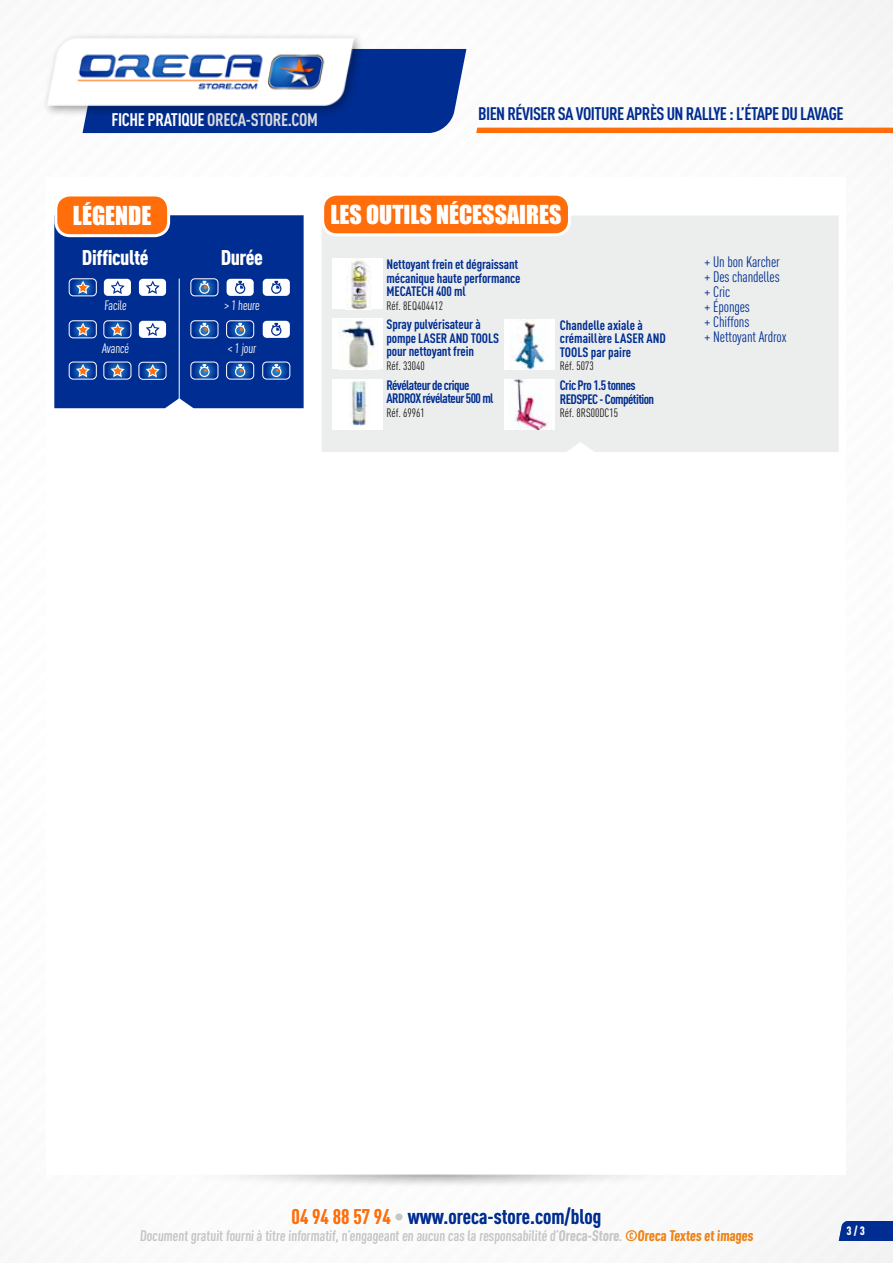
<style>
.page{position:relative;width:893px;height:1263px;background:#fff}
.page>*{position:absolute;margin:0;border:0;box-sizing:border-box;transform-origin:0 0}
.t1{font:24px "Impact";color:#fff}
.t2{font:700 21px "DIN Cond";color:#002d91}
.t3{font:900 21px "DIN Cond";color:#fff}
.t4{font:700 18px "DIN Cond";letter-spacing:-.03em;color:#002d91}
.t5{font:700 18px "DIN Cond";letter-spacing:-.02em;color:#d9dadb}
.t6{font:700 18px "DIN Cond";color:#fff}
.t7{font:500 15px "DIN Cond";color:#c6c7c8}
.t8{font:15px/15px "DIN Cond";letter-spacing:-.01em;color:#002d91}
.t9{font:700 13.5px/13.5px "DIN Cond";letter-spacing:-.01em;color:#002d91}
.t10{font:700 13.5px/13.5px "DIN Cond";letter-spacing:-.04em;color:#002d91}
.t11{font:13.5px "DIN Cond";color:#fff}
.t12{font:12px "DIN Cond";color:#111211}
.t13{font:900 12px "DIN Cond";color:#fff}
.s1{color:#fff}
.s2{color:#ff6e0b}
.s3{color:#c6c7c8}
.s4{font-weight:700}
.s5{font-weight:700;color:#ef8417}
</style>
<div class="page">
<svg style="left:839px;top:1221px;width:54px;height:20px"></svg>
<div style="left:476px;top:128px;width:417px;height:5px;background:#ff6e0a"></div>
<div style="left:83px;top:49px;width:383px;height:84px;background:#002d91"></div>
<div style="left:42px;top:32px;width:323px;height:86px;background:#000;opacity:.4"></div>
<img style="left:41px;top:37px;width:320px;height:70px">
<div style="left:54px;top:215px;width:250px;height:193px;background:#002d91"></div>
<div style="left:69px;top:278px;width:28px;height:18px;border:1px solid #fff;border-radius:4px"></div>
<svg style="left:69px;top:279px;width:27px;height:17px"></svg>
<div style="left:190px;top:278px;width:28px;height:18px;border:1px solid #fff;border-radius:4px"></div>
<svg style="left:191px;top:279px;width:27px;height:17px"></svg>
<div style="left:190px;top:320px;width:28px;height:18px;border:1px solid #fff;border-radius:4px"></div>
<svg style="left:191px;top:321px;width:27px;height:17px"></svg>
<div style="left:190px;top:362px;width:28px;height:18px;border:1px solid #fff;border-radius:4px"></div>
<svg style="left:191px;top:362px;width:27px;height:17px"></svg>
<div style="left:69px;top:320px;width:28px;height:18px;border:1px solid #fff;border-radius:4px"></div>
<svg style="left:69px;top:321px;width:27px;height:17px"></svg>
<div style="left:69px;top:362px;width:28px;height:18px;border:1px solid #fff;border-radius:4px"></div>
<svg style="left:69px;top:362px;width:27px;height:17px"></svg>
<svg style="left:104px;top:279px;width:27px;height:17px"></svg>
<svg style="left:227px;top:279px;width:27px;height:17px"></svg>
<div style="left:226px;top:320px;width:28px;height:18px;border:1px solid #fff;border-radius:4px"></div>
<svg style="left:227px;top:321px;width:27px;height:17px"></svg>
<div style="left:226px;top:362px;width:28px;height:18px;border:1px solid #fff;border-radius:4px"></div>
<svg style="left:227px;top:362px;width:27px;height:17px"></svg>
<div style="left:103px;top:320px;width:28px;height:18px;border:1px solid #fff;border-radius:4px"></div>
<svg style="left:104px;top:321px;width:27px;height:17px"></svg>
<div style="left:103px;top:362px;width:28px;height:18px;border:1px solid #fff;border-radius:4px"></div>
<svg style="left:104px;top:362px;width:27px;height:17px"></svg>
<svg style="left:139px;top:279px;width:27px;height:17px"></svg>
<svg style="left:263px;top:279px;width:27px;height:17px"></svg>
<svg style="left:263px;top:321px;width:27px;height:17px"></svg>
<div style="left:262px;top:362px;width:28px;height:18px;border:1px solid #fff;border-radius:4px"></div>
<svg style="left:263px;top:362px;width:27px;height:17px"></svg>
<svg style="left:139px;top:321px;width:27px;height:17px"></svg>
<div style="left:138px;top:362px;width:29px;height:18px;border:1px solid #fff;border-radius:4px"></div>
<svg style="left:139px;top:362px;width:27px;height:17px"></svg>
<div style="left:56px;top:195px;width:113px;height:41px;background:#ff6e0a;border-radius:14px"></div>
<div style="left:54px;top:193px;width:116px;height:44px;border:3px solid #fff;border-radius:14px"></div>
<hr style="left:179px;top:279px;width:1px;height:127px;background:#fff">
<div style="left:322px;top:216px;width:517px;height:236px;background:#eceded"></div>
<div style="left:332px;top:319px;width:51px;height:50px;background:#fff"></div>
<img style="left:338px;top:319px;width:37px;height:50px">
<div style="left:504px;top:379px;width:51px;height:51px;background:#fff"></div>
<img style="left:511px;top:379px;width:41px;height:51px">
<div style="left:332px;top:258px;width:51px;height:51px;background:#fff"></div>
<img style="left:345px;top:258px;width:26px;height:51px">
<div style="left:332px;top:379px;width:51px;height:51px;background:#fff"></div>
<img style="left:349px;top:382px;width:18px;height:44px">
<div style="left:504px;top:319px;width:51px;height:51px;background:#fff"></div>
<img style="left:509px;top:319px;width:36px;height:51px">
<div style="left:323px;top:194px;width:246px;height:41px;background:#ff6e0a;border-radius:14px"></div>
<div style="left:321px;top:193px;width:250px;height:43px;border:3px solid #fff;border-radius:14px"></div>
<h3 class="t6" style="left:111px;top:109px;width:44px">Fiche prati</h3>
<h3 class="t5" style="left:181px;top:109px;width:138px"><span class="s1">que</span> Oreca-Store.com</h3>
<h3 class="t4" style="left:478px;top:103px;width:367px">BIEN RÉVISER SA VOITURE APRÈS UN RALLYE : L’ÉTAPE DU LAVAGE</h3>
<h1 class="t1" style="left:73px;top:197px;width:80px">LÉGENDE</h1>
<h2 class="t3" style="left:82px;top:244px;width:68px">Difficulté</h2>
<p class="t11" style="left:104px;top:297px;width:25px">Facile</p>
<p class="t11" style="left:224px;top:297px;width:38px">&gt; 1 heure</p>
<p class="t11" style="left:102px;top:340px;width:30px">Avancé</p>
<p class="t11" style="left:228px;top:340px;width:31px">&lt; 1 jour</p>
<h2 class="t3" style="left:221px;top:244px;width:44px">Durée</h2>
<h1 class="t1" style="left:330px;top:196px;width:233px">LES OUTILS NÉCESSAIRES</h1>
<p class="t9" style="left:387px;top:257px;width:136px">Nettoyant frein et dégraissant mécanique haute performance<br>MECATECH 400 ml</p>
<p class="t12" style="left:387px;top:298px;width:58px">Réf. 8EQ404412</p>
<p class="t9" style="left:387px;top:317px;width:114px">Spray pulvérisateur à pompe LASER AND TOOLS pour nettoyant frein</p>
<p class="t12" style="left:387px;top:359px;width:40px">Réf. 33040</p>
<p class="t10" style="left:387px;top:378px;width:109px">Révélateur de crique<br>ARDROX révélateur 500 ml</p>
<p class="t12" style="left:387px;top:406px;width:40px">Réf. 69961</p>
<p class="t9" style="left:560px;top:318px;width:108px">Chandelle axiale à crémaillère LASER AND<br>TOOLS par paire</p>
<p class="t12" style="left:560px;top:359px;width:36px">Réf. 5073</p>
<p class="t10" style="left:560px;top:378px;width:96px">Cric Pro 1.5 tonnes<br>REDSPEC - Compétition</p>
<p class="t12" style="left:560px;top:406px;width:60px">Réf. 8RS00DC15</p>
<p class="t8" style="left:704px;top:254px;width:84px">+ Un bon Karcher + Des chandelles + Cric<br>+ Éponges<br>+ Chiffons<br>+ Nettoyant Ardrox</p>
<h2 class="t2" style="left:292px;top:1203px;width:311px"><span class="s2">04 94 88 57 94</span> <span class="s3">•</span> www.oreca-store.com/blog</h2>
<p class="t7" style="left:140px;top:1227px;width:616px">Document gratuit fourni à titre informatif, n’engageant en aucun cas la responsabilité d’<span class="s4">Oreca-Store</span>. <span class="s5">©Oreca Textes et images</span></p>
<p class="t13" style="left:847px;top:1223px;width:20px">3 / 3</p>
<p class="t13" style="left:847px;top:1223px;width:20px">4 4</p>
</div>
